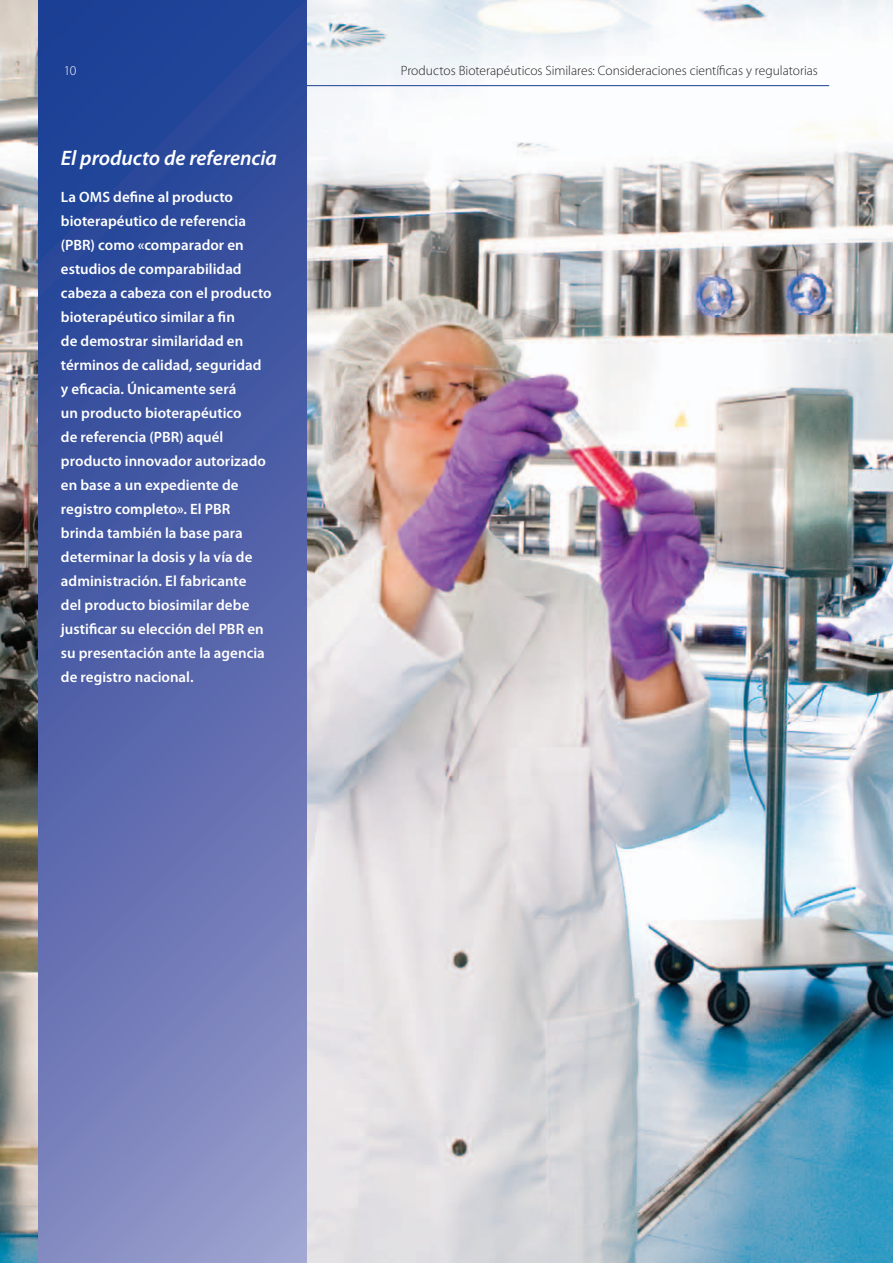
<style>
.page{position:relative;width:893px;height:1263px;background:#fff}
.page>*{position:absolute;margin:0;border:0;box-sizing:border-box;transform-origin:0 0}
.t1{font:italic 600 21px "Myriad Pro";letter-spacing:-.005em;color:#fff}
.t2{font:600 15px/24px "Myriad Pro";color:#fff}
.t3{font:300 13.5px "Myriad Pro";color:#231f20}
.t4{font:300 13.5px "Myriad Pro";color:#fff}
</style>
<div class="page">
<img style="left:0;top:0;width:893px;height:1263px">
<hr style="left:64px;top:85px;width:765px;height:1px;background:#1b3f94">
<svg style="left:38px;top:0;width:268px;height:1263px;background:#5365ab"></svg>
<p class="t4" style="left:64px;top:62px;width:14px">10</p>
<h1 class="t1" style="left:61px;top:144px;width:217px">El producto de referencia</h1>
<p class="t2" style="left:61px;top:185px;width:212px">La OMS define al producto bioterapéutico de referencia (PBR) como «comparador en estudios de comparabilidad cabeza a cabeza con el producto bioterapéutico similar a fin<br>de demostrar similaridad en términos de calidad, seguridad y eficacia. Únicamente será<br>un producto bioterapéutico<br>de referencia (PBR) aquél producto innovador autorizado en base a un expediente de registro completo». El PBR brinda también la base para determinar la dosis y la vía de administración. El fabricante<br>del producto biosimilar debe justificar su elección del PBR en su presentación ante la agencia de registro nacional.</p>
<p class="t3" style="left:401px;top:62px;width:419px">Productos Bioterapéuticos Similares: Consideraciones científicas y regulatorias</p>
</div>
